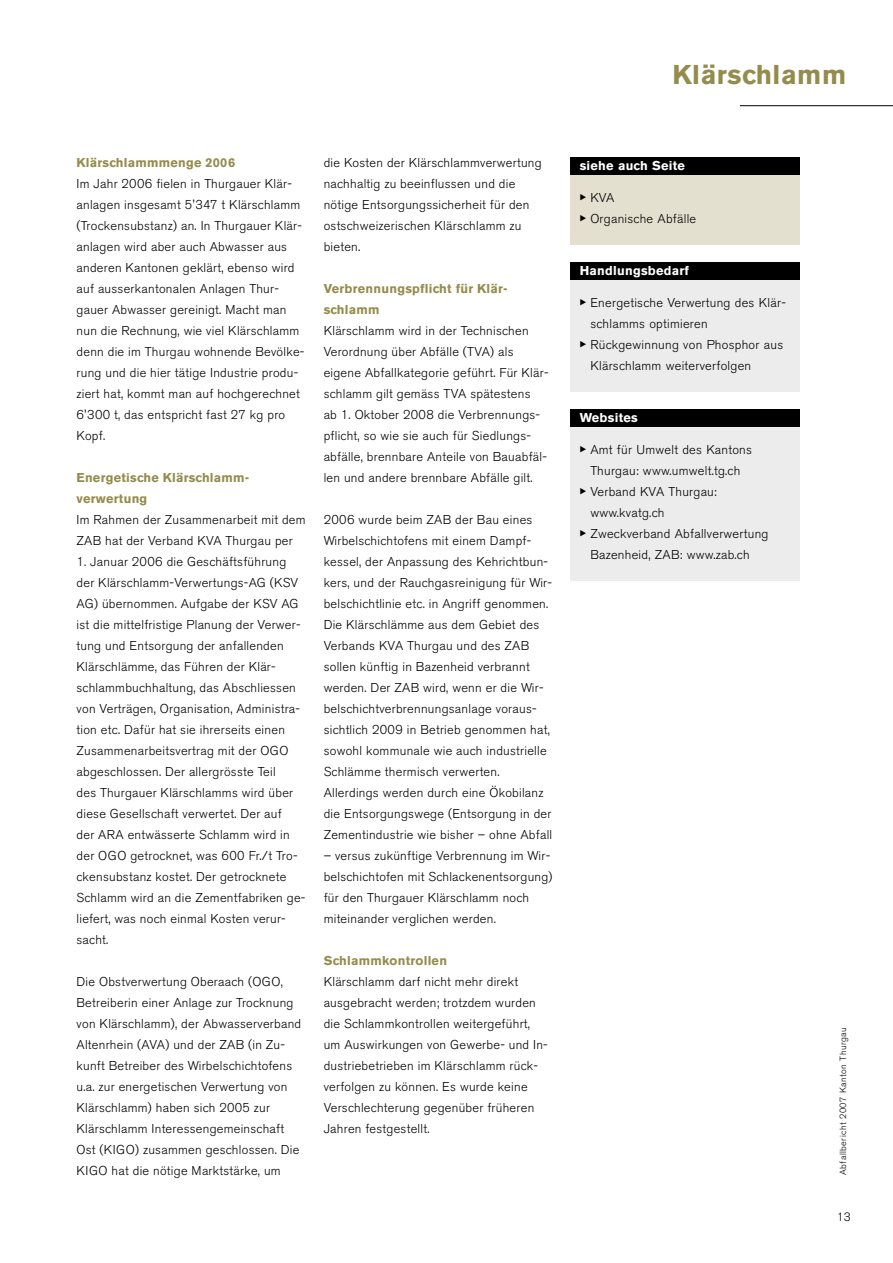
<style>
.page{position:relative;width:893px;height:1263px;background:#fff}
.page>*{position:absolute;margin:0;border:0;box-sizing:border-box;transform-origin:0 0}
.t1{font:700 27px "Akzidenz Grotesk BE";letter-spacing:.02em;color:#948c4c}
.t2{font:300 12.75px/21px "Akzidenz Grotesk BE";letter-spacing:.02em;color:#000}
.t3{font:700 12.75px/21px "Akzidenz Grotesk BE";letter-spacing:.02em;color:#948c4c}
.t4{font:700 12.75px "Akzidenz Grotesk BE";letter-spacing:.02em;color:#fff}
.t5{font:300 12px "Akzidenz Grotesk BE";color:#000}
.t6{font:300 9px "Akzidenz Grotesk BE";letter-spacing:.05em;color:#000}
</style>
<div class="page">
<hr style="left:740px;top:105px;width:153px;height:1px;background:#000">
<div style="left:570px;top:265px;width:229px;height:127px;background:#ececec"></div>
<div style="left:570px;top:263px;width:229px;height:17px;background:#000"></div>
<div style="left:570px;top:411px;width:229px;height:170px;background:#ececec"></div>
<div style="left:570px;top:410px;width:229px;height:17px;background:#000"></div>
<div style="left:570px;top:158px;width:229px;height:87px;background:#e4e0d0"></div>
<div style="left:570px;top:157px;width:229px;height:17px;background:#000"></div>
<h1 class="t1" style="left:673px;top:59px;width:175px">Klärschlamm</h1>
<p class="t3" style="left:77px;top:152px;width:160px">Klärschlammmenge 2006</p>
<p class="t2" style="left:77px;top:173px;width:229px">Im Jahr 2006 fielen in Thurgauer Klär&shy;anlagen insgesamt 5'347 t Klärschlamm (Trockensubstanz) an. In Thurgauer Klär&shy;anlagen wird aber auch Abwasser aus anderen Kantonen geklärt, ebenso wird auf ausserkantonalen Anlagen Thur&shy;gauer Abwasser gereinigt. Macht man nun die Rechnung, wie viel Klärschlamm denn die im Thurgau wohnende Bevölke&shy;rung und die hier tätige Industrie produ&shy;ziert hat, kommt man auf hochgerechnet 6'300 t, das entspricht fast 27 kg pro Kopf.</p>
<p class="t3" style="left:77px;top:467px;width:174px">Energetische Klärschlamm&shy;verwertung</p>
<p class="t2" style="left:77px;top:509px;width:231px">Im Rahmen der Zusammenarbeit mit dem<br>ZAB hat der Verband KVA Thurgau per</p>
<p class="t2" style="left:77px;top:551px;width:230px">1. Januar 2006 die Geschäftsführung der Klärschlamm-Verwertungs-AG (KSV AG) übernommen. Aufgabe der KSV AG ist die mittelfristige Planung der Verwer&shy;tung und Entsorgung der anfallenden Klärschlämme, das Führen der Klär&shy;schlammbuchhaltung, das Abschliessen von Verträgen, Organisation, Administra&shy;tion etc. Dafür hat sie ihrerseits einen Zusammenarbeitsvertrag mit der OGO abgeschlossen. Der allergrösste Teil<br>des Thurgauer Klärschlamms wird über diese Gesellschaft verwertet. Der auf<br>der ARA entwässerte Schlamm wird in der OGO getrocknet, was 600 Fr./t Tro&shy;ckensubstanz kostet. Der getrocknete Schlamm wird an die Zementfabriken ge&shy;liefert, was noch einmal Kosten verur&shy;sacht.</p>
<p class="t2" style="left:77px;top:971px;width:226px">Die Obstverwertung Oberaach (OGO, Betreiberin einer Anlage zur Trocknung von Klärschlamm), der Abwasser-verband Altenrhein (AVA) und der ZAB (in Zu&shy;kunft Betreiber des Wirbelschichtofens u.a. zur energetischen Verwertung von Klärschlamm) haben sich 2005 zur Klärschlamm Interessengemeinschaft Ost (KIGO) zusammen geschlossen. Die KIGO hat die nötige Marktstärke, um</p>
<p class="t2" style="left:324px;top:152px;width:220px">die Kosten der Klärschlammverwertung nachhaltig zu beeinflussen und die nötige Entsorgungssicherheit für den ostschweizerischen Klärschlamm zu bieten.</p>
<p class="t3" style="left:324px;top:278px;width:186px">Verbrennungspflicht für Klär&shy;schlamm</p>
<p class="t2" style="left:324px;top:320px;width:226px">Klärschlamm wird in der Technischen Verordnung über Abfälle (TVA) als eigene Abfallkategorie geführt. Für Klär&shy;schlamm gilt gemäss TVA spätestens<br>ab 1. Oktober 2008 die Verbrennungs&shy;pflicht, so wie sie auch für Siedlungs&shy;abfälle, brennbare Anteile von Bauabfäl&shy;len und andere brennbare Abfälle gilt.</p>
<p class="t2" style="left:324px;top:509px;width:230px">2006 wurde beim ZAB der Bau eines Wirbelschichtofens mit einem Dampf&shy;kessel, der Anpassung des Kehrichtbun&shy;kers, und der Rauchgasreinigung für Wir&shy;belschichtlinie etc. in Angriff genommen.<br>Die Klärschlämme aus dem Gebiet des Verbands KVA Thurgau und des ZAB sollen künftig in Bazenheid verbrannt werden. Der ZAB wird, wenn er die Wir&shy;belschichtverbrennungsanlage voraus&shy;sichtlich 2009 in Betrieb genommen hat, sowohl kommunale wie auch industrielle Schlämme thermisch verwerten.<br>Allerdings werden durch eine Ökobilanz die Entsorgungswege (Entsorgung in der Zementindustrie wie bisher – ohne Abfall</p>
<p class="t2" style="left:324px;top:845px;width:230px">– versus zukünftige Verbrennung im Wir&shy;belschichtofen mit Schlackenentsorgung) für den Thurgauer Klärschlamm noch miteinander verglichen werden.</p>
<p class="t3" style="left:324px;top:950px;width:125px">Schlammkontrollen</p>
<p class="t2" style="left:324px;top:971px;width:226px">Klärschlamm darf nicht mehr direkt ausgebracht werden; trotzdem wurden die Schlammkontrollen weitergeführt, um Auswirkungen von Gewerbe- und In&shy;dustriebetrieben im Klärschlamm rück&shy;verfolgen zu können. Es wurde keine Verschlechterung gegenüber früheren Jahren festgestellt.</p>
<p class="t4" style="left:580px;top:158px;width:107px">siehe auch Seite</p>
<p class="t2" style="left:580px;top:187px;width:118px">▶ KVA<br>▶ Organische Abfälle</p>
<p class="t4" style="left:580px;top:263px;width:111px">Handlungsbedarf</p>
<p class="t2" style="left:580px;top:292px;width:208px">▶ Energetische Verwertung des Klär-</p>
<p class="t2" style="left:590px;top:313px;width:119px">schlamms optimieren</p>
<p class="t2" style="left:580px;top:334px;width:205px">▶ Rückgewinnung von Phosphor aus</p>
<p class="t2" style="left:590px;top:355px;width:162px">Klärschlamm weiterverfolgen</p>
<p class="t4" style="left:580px;top:410px;width:60px">Websites</p>
<p class="t2" style="left:580px;top:439px;width:174px">▶ Amt für Umwelt des Kantons</p>
<p class="t2" style="left:590px;top:460px;width:152px">Thurgau: www.umwelt.tg.ch</p>
<p class="t2" style="left:580px;top:481px;width:139px">▶ Verband KVA Thurgau:</p>
<p class="t2" style="left:590px;top:502px;width:76px">www.kvatg.ch</p>
<p class="t2" style="left:580px;top:523px;width:190px">▶ Zweckverband Abfallverwertung</p>
<p class="t2" style="left:590px;top:544px;width:161px">Bazenheid, ZAB: www.zab.ch</p>
<p class="t6" style="left:838px;top:1175px;width:150px;rotate:-90deg">Abfallbericht 2007 Kanton Thurgau</p>
<p class="t5" style="left:837px;top:1210px;width:15px">13</p>
</div>
